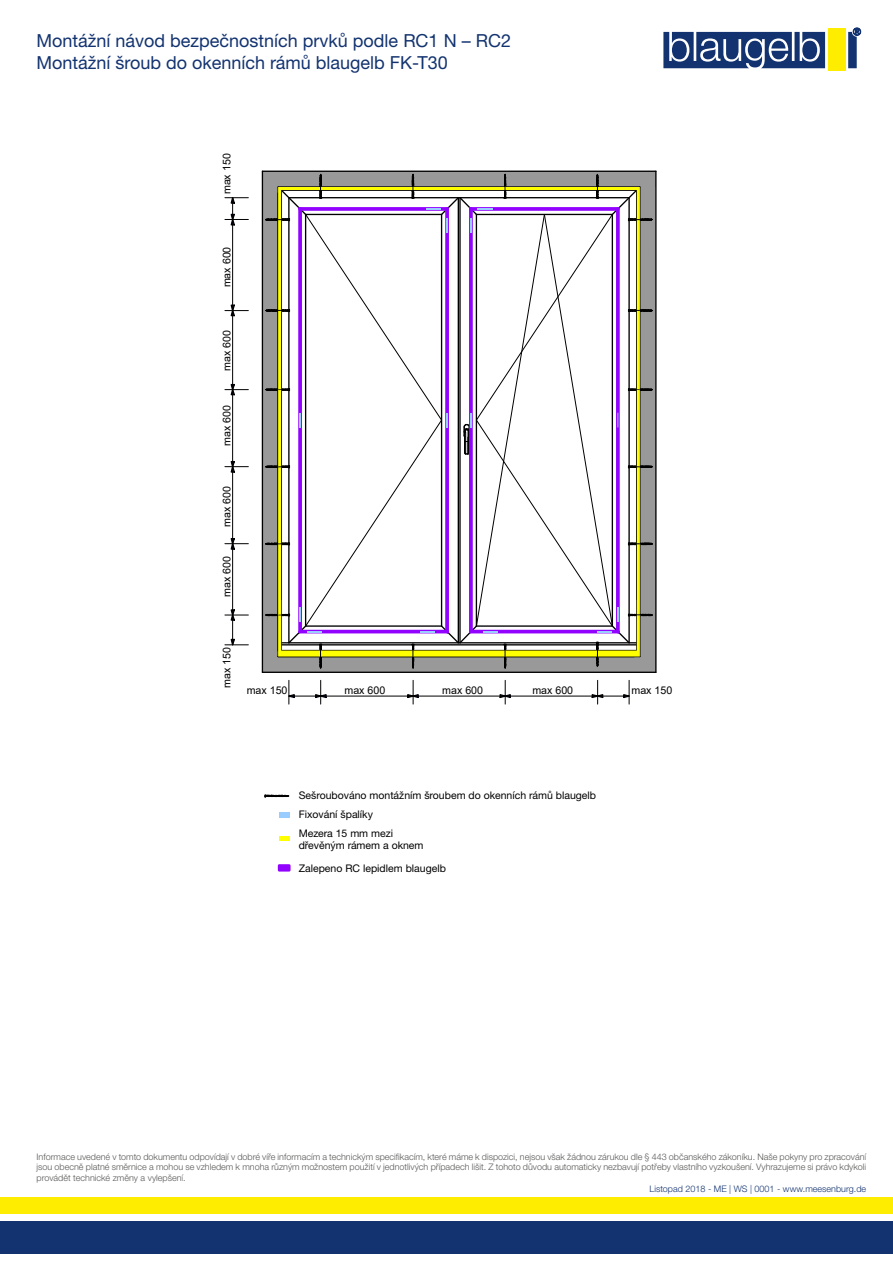
<style>
.page{position:relative;width:893px;height:1263px;background:#fff}
.page>*{position:absolute;margin:0;border:0;box-sizing:border-box;transform-origin:0 0}
.t1{font:18px/21.6px "Helvetica Neue World 55 Roman";color:#133370}
.t2{font:10.65px/20.4px "Arial";color:#000}
.t3{font:10.5px/18.9px "Helvetica Neue World 55 Roman";color:#000}
.t4{font:9px/10.8px "Helvetica Neue World 45 Lt";color:#575756;text-align:justify}
.t5{font:9px "Helvetica Neue World 45 Lt";color:#133370}
</style>
<div class="page">
<div style="left:0;top:1222px;width:893px;height:32px;background:#133370"></div>
<div style="left:0;top:1197px;width:893px;height:17px;background:#ffed00"></div>
<svg style="left:663px;top:28px;width:198px;height:40px"></svg>
<div style="left:828px;top:29px;width:17px;height:42px;background:#ffed00"></div>
<svg style="left:224px;top:170px;width:433px;height:702px"></svg>
<div style="left:294px;top:788px;width:370px;height:15px;background:#fff"></div>
<div style="left:294px;top:807px;width:370px;height:14px;background:#fff"></div>
<div style="left:294px;top:860px;width:370px;height:15px;background:#fff"></div>
<div style="left:294px;top:826px;width:370px;height:26px;background:#fff"></div>
<h1 class="t1" style="left:37px;top:30px;width:476px">Montážní návod bezpečnostních prvků podle RC1 N – RC2<br>Montážní šroub do okenních rámů blaugelb FK-T30</h1>
<p class="t2" style="left:217px;top:194px;width:42px;rotate:-90deg">max 150</p>
<p class="t2" style="left:217px;top:287px;width:42px;rotate:-90deg">max 600</p>
<p class="t2" style="left:217px;top:371px;width:42px;rotate:-90deg">max 600</p>
<p class="t2" style="left:217px;top:446px;width:42px;rotate:-90deg">max 600</p>
<p class="t2" style="left:217px;top:527px;width:42px;rotate:-90deg">max 600</p>
<p class="t2" style="left:217px;top:597px;width:42px;rotate:-90deg">max 600</p>
<p class="t2" style="left:217px;top:688px;width:42px;rotate:-90deg">max 150</p>
<p class="t2" style="left:247px;top:680px;width:42px">max 150</p>
<p class="t2" style="left:631px;top:680px;width:42px">max 150</p>
<p class="t2" style="left:344px;top:680px;width:42px">max 600</p>
<p class="t2" style="left:442px;top:680px;width:42px">max 600</p>
<p class="t2" style="left:532px;top:680px;width:42px">max 600</p>
<p class="t3" style="left:299px;top:786px;width:299px">Sešroubováno montážním šroubem do okenních rámů blaugelb<br>Fixování špalíky</p>
<p class="t2" style="left:298px;top:785px;width:214px">verschraubt mit blaugelb Rahmenfixschraube</p>
<p class="t2" style="left:298px;top:803px;width:101px">Verklotzungen<br>15 mm Luft zwischen</p>
<p class="t2" style="left:298px;top:835px;width:118px">Holzrahmen und Fenster</p>
<p class="t3" style="left:299px;top:827px;width:126px;line-height:12.6px">Mezera 15 mm mezi dřevěným rámem a oknem</p>
<p class="t2" style="left:298px;top:855px;width:151px">verklebt mit blaugelb RC Kleber</p>
<p class="t3" style="left:299px;top:859px;width:149px">Zalepeno RC lepidlem blaugelb</p>
<p class="t4" style="left:37px;top:1151px;width:831px">Informace uvedené v tomto dokumentu odpovídají v dobré víře informacím a technickým specifikacím, které máme k dispozici, nejsou však žádnou zárukou dle § 443 občanského zákoníku. Naše pokyny pro zpracování jsou obecně platné směrnice a mohou se vzhledem k mnoha různým možnostem použití v jednotlivých případech lišit. Z tohoto důvodu automaticky nezbavují potřeby vlastního vyzkoušení. Vyhrazujeme si právo kdykoli provádět technické změny a vylepšení.</p>
<p class="t5" style="left:650px;top:1183px;width:218px">Listopad 2018 - ME | WS | 0001 - www.meesenburg.de</p>
</div>
